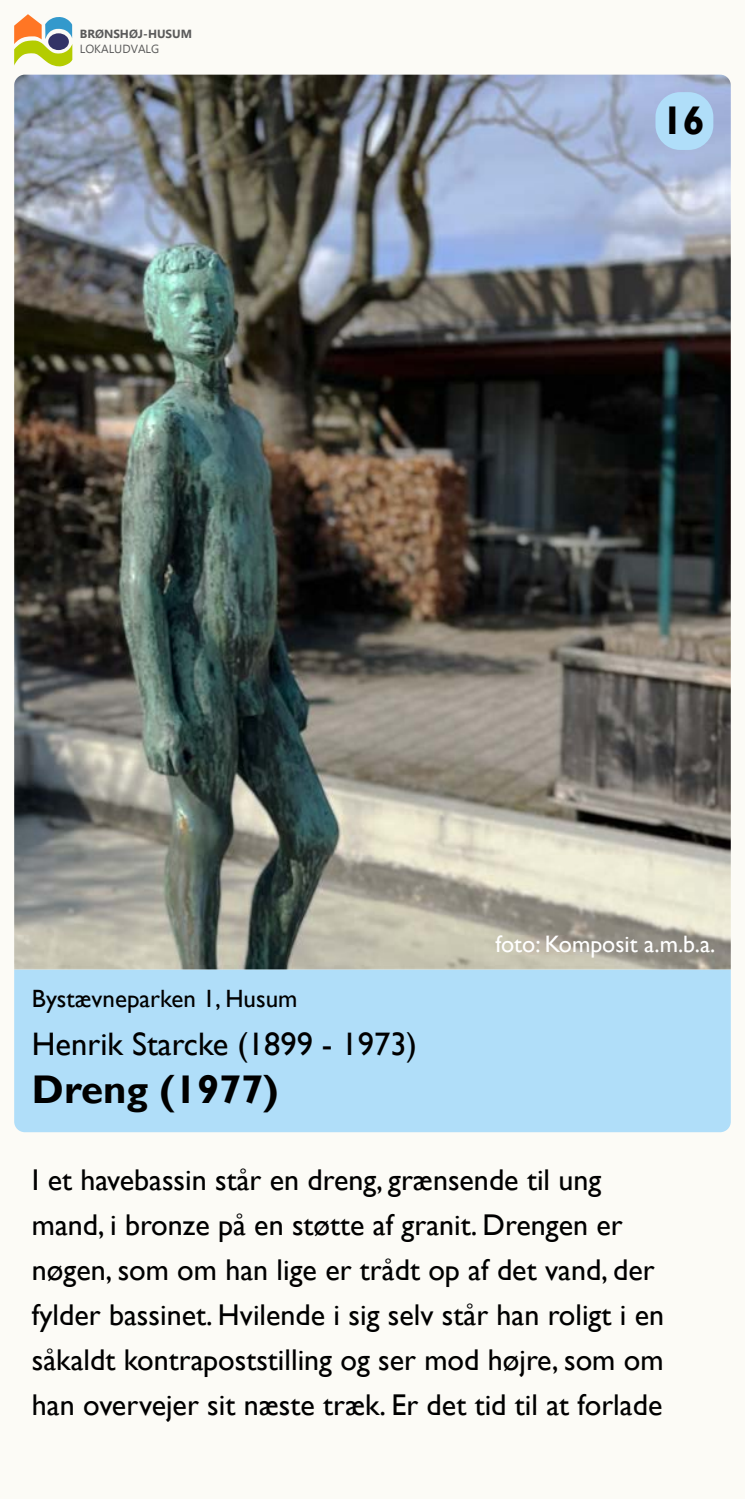
<style>
.page{position:relative;width:745px;height:1499px;background:#fff}
.page>*{position:absolute;margin:0;border:0;box-sizing:border-box;transform-origin:0 0}
.t1{font:700 40px "Gill Sans";color:#000}
.t2{font:32.5px "Gill Sans";color:#000}
.t3{font:30px/45px "Gill Sans";color:#000}
.t4{font:25px "Gill Sans";color:#000}
.t5{font:23.75px "Gill Sans";color:#fff}
.t6{font:700 11.75px "Myanmar Text";color:#5a5a5a}
.t7{font:11.75px "Myanmar Text";color:#5a5a5a}
</style>
<div class="page">
<div style="left:0;top:0;width:744px;height:1499px;background:#fcfbf6"></div>
<svg style="left:14px;top:14px;width:58px;height:53px"></svg>
<div style="left:14px;top:969px;width:716px;height:163px;background:#b0def9"></div>
<img style="left:14px;top:75px;width:716px;height:894px">
<div style="left:655px;top:92px;width:58px;height:58px;background:#b0def9;border-radius:25px"></div>
<p class="t6" style="left:80px;top:27px;width:114px">BRØNSHØJ-HUSUM</p>
<p class="t7" style="left:80px;top:42px;width:81px">LOKALUDVALG</p>
<h1 class="t1" style="left:661px;top:97px;width:45px">16</h1>
<p class="t4" style="left:32px;top:984px;width:267px">Bystævneparken 1, Husum</p>
<p class="t2" style="left:32px;top:1025px;width:386px">Henrik Starcke (1899 - 1973)</p>
<h1 class="t1" style="left:32px;top:1065px;width:248px">Dreng (1977)</h1>
<p class="t5" style="left:495px;top:930px;width:221px">foto: Komposit a.m.b.a.</p>
<p class="t3" style="left:32px;top:1158px;width:633px">I et havebassin står en dreng, grænsende til ung mand, i bronze på en støtte af granit. Drengen er nøgen, som om han lige er trådt op af det vand, der fylder bassinet. Hvilende i sig selv står han roligt i en såkaldt kontrapoststilling og ser mod højre, som om han overvejer sit næste træk. Er det tid til at forlade</p>
</div>
